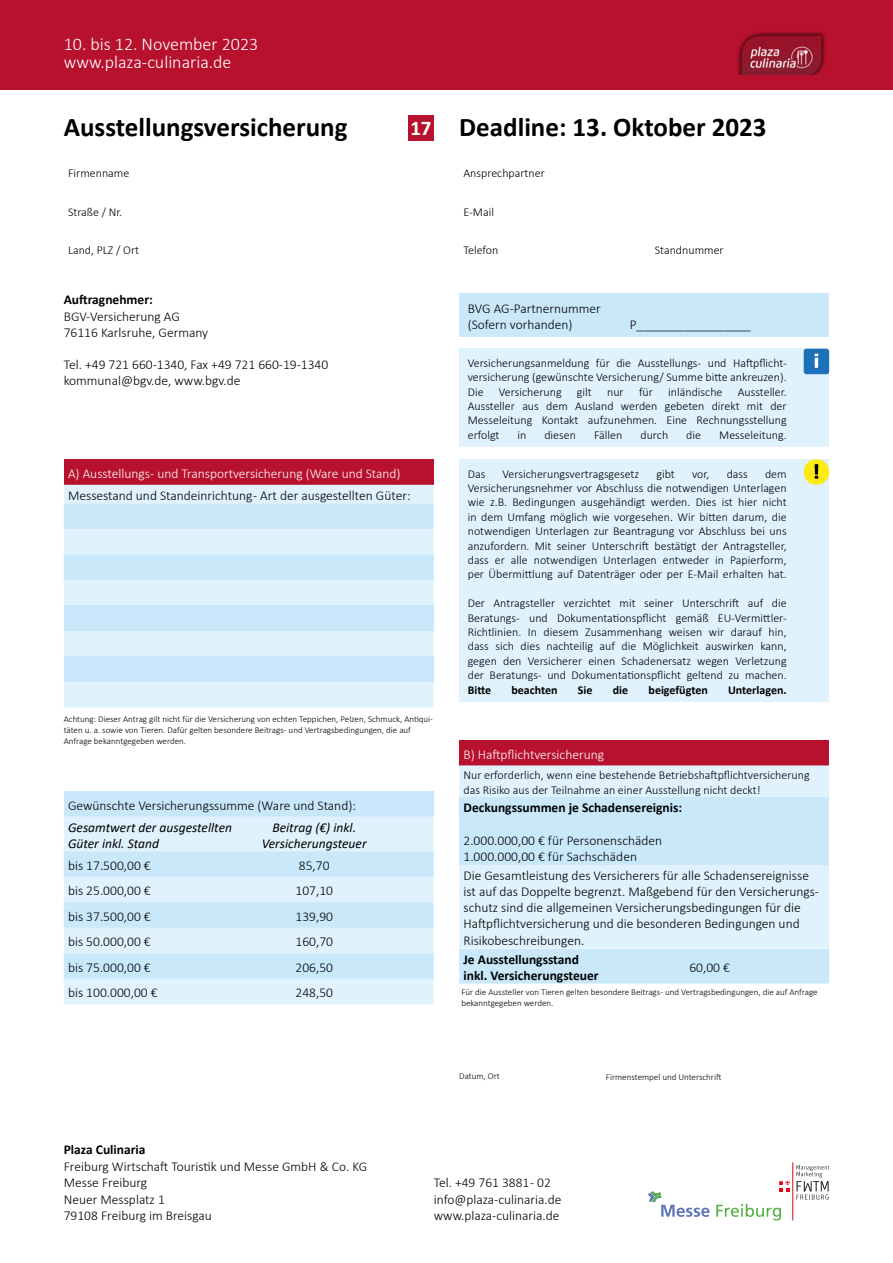
<style>
.page{position:relative;width:893px;height:1263px;background:#fff}
.page>*{position:absolute;margin:0;border:0;box-sizing:border-box;transform-origin:0 0}
.t1{font:700 27px "Calibri";color:#000}
.t2{font:700 21px "Calibri";color:#fff}
.t3{font:300 18px/18px "Calibri";color:#fff}
.t4{font:300 13.5px/16.2px "Calibri";color:#000}
.t5{font:700 13.5px/16.2px "Calibri";color:#000}
.t6{font:300 13.5px "Calibri";color:#fff}
.t7{font:italic 13.5px/16.2px "Calibri";color:#000}
.t8{font:300 12px/14.4px "Calibri";color:#000;text-align:justify}
.t9{font:700 12px "Calibri";color:#000}
.t10{font:300 9px/10.8px "Calibri";color:#000}
</style>
<div class="page">
<div style="left:0;top:0;width:893px;height:89px;background:#b7112d"></div>
<img style="left:737px;top:32px;width:89px;height:42px">
<svg style="left:716px;top:1204px;width:65px;height:16px"></svg>
<svg style="left:648px;top:1191px;width:62px;height:26px"></svg>
<svg style="left:779px;top:1181px;width:11px;height:10px"></svg>
<hr style="left:792px;top:1162px;width:1px;height:58px;background:#e30613">
<svg style="left:796px;top:1165px;width:33px;height:34px"></svg>
<div style="left:64px;top:459px;width:370px;height:26px;background:#b7112d"></div>
<div style="left:64px;top:485px;width:370px;height:222px;background:#dff2fd"></div>
<svg style="left:64px;top:503px;width:370px;height:77px;background:#d0ecfb"></svg>
<div style="left:64px;top:605px;width:370px;height:26px;background:#c9e7fa"></div>
<div style="left:64px;top:656px;width:370px;height:26px;background:#c9e7fa"></div>
<div style="left:459px;top:293px;width:370px;height:44px;background:#c9e9fb"></div>
<div style="left:408px;top:115px;width:26px;height:25px;background:#b7112d"></div>
<div style="left:64px;top:791px;width:370px;height:25px;background:#c9e7fa"></div>
<div style="left:64px;top:816px;width:370px;height:35px;background:#dff2fd"></div>
<svg style="left:64px;top:851px;width:370px;height:128px;background:#cfebfb"></svg>
<div style="left:64px;top:928px;width:370px;height:25px;background:#e0f2fc"></div>
<div style="left:64px;top:979px;width:370px;height:25px;background:#e0f2fc"></div>
<div style="left:459px;top:348px;width:370px;height:98px;background:#dff2fd"></div>
<div style="left:459px;top:949px;width:370px;height:34px;background:#c9e9fb"></div>
<div style="left:459px;top:740px;width:370px;height:25px;background:#b7112d"></div>
<div style="left:459px;top:765px;width:370px;height:183px;background:#dff2fd"></div>
<div style="left:459px;top:797px;width:370px;height:67px;background:#c9e9fb"></div>
<div style="left:459px;top:459px;width:370px;height:242px;background:#dff2fd"></div>
<div style="left:804px;top:349px;width:25px;height:25px;background:#1d71b8;border-radius:3px"></div>
<svg style="left:814px;top:354px;width:4px;height:14px"></svg>
<div style="left:804px;top:459px;width:25px;height:26px;background:#fcea10;border-radius:50%"></div>
<svg style="left:814px;top:464px;width:4px;height:15px"></svg>
<h3 class="t3" style="left:64px;top:35px;width:196px">10. bis 12. November 2023 www.plaza-culinaria.de</h3>
<h1 class="t1" style="left:64px;top:108px;width:285px">Ausstellungsversicherung</h1>
<h1 class="t1" style="left:459px;top:108px;width:309px">Deadline: 13. Oktober 2023</h1>
<h2 class="t2" style="left:410px;top:113px;width:23px">17</h2>
<p class="t8" style="left:68px;top:166px;width:63px">Firmenname</p>
<p class="t8" style="left:463px;top:166px;width:83px">Ansprechpartner</p>
<p class="t8" style="left:463px;top:204px;width:32px">E-Mail</p>
<p class="t8" style="left:68px;top:204px;width:56px">Straße / Nr.</p>
<p class="t8" style="left:68px;top:242px;width:73px">Land, PLZ / Ort</p>
<p class="t8" style="left:463px;top:242px;width:36px">Telefon</p>
<p class="t8" style="left:655px;top:242px;width:70px">Standnummer</p>
<p class="t5" style="left:64px;top:292px;width:91px">Auftragnehmer:</p>
<p class="t4" style="left:64px;top:308px;width:146px">BGV-Versicherung AG<br>76116 Karlsruhe, Germany</p>
<p class="t4" style="left:64px;top:356px;width:266px">Tel. +49 721 660-1340, Fax +49 721 660-19-1340 kommunal@bgv.de, www.bgv.de</p>
<p class="t6" style="left:68px;top:465px;width:334px">A) Ausstellungs- und Transportversicherung (Ware und Stand)</p>
<p class="t4" style="left:68px;top:487px;width:344px">Messestand und Standeinrichtung - Art der ausgestellten Güter:</p>
<p class="t10" style="left:64px;top:713px;width:371px">Achtung: Dieser Antrag gilt nicht für die Versicherung von echten Teppichen, Pelzen, Schmuck, Antiqui&shy;täten u. a. sowie von Tieren. Dafür gelten besondere Beitrags- und Vertragsbedingungen, die auf<br>Anfrage bekanntgegeben werden.</p>
<p class="t4" style="left:68px;top:797px;width:289px">Gewünschte Versicherungssumme (Ware und Stand):</p>
<p class="t7" style="left:68px;top:818px;width:166px">Gesamtwert der ausgestellten<br>Güter inkl. Stand</p>
<p class="t7" style="left:262px;top:818px;width:106px;text-align:center">Beitrag (€) inkl.<br>Versicherungsteuer</p>
<p class="t4" style="left:68px;top:857px;width:84px">bis 17.500,00 €</p>
<p class="t4" style="left:299px;top:857px;width:32px">85,70</p>
<p class="t4" style="left:68px;top:883px;width:84px">bis 25.000,00 €</p>
<p class="t4" style="left:295px;top:883px;width:39px">107,10</p>
<p class="t4" style="left:68px;top:908px;width:84px">bis 37.500,00 €</p>
<p class="t4" style="left:295px;top:908px;width:39px">139,90</p>
<p class="t4" style="left:68px;top:934px;width:84px">bis 50.000,00 €</p>
<p class="t4" style="left:295px;top:934px;width:39px">160,70</p>
<p class="t4" style="left:68px;top:959px;width:84px">bis 75.000,00 €</p>
<p class="t4" style="left:295px;top:959px;width:39px">206,50</p>
<p class="t4" style="left:68px;top:985px;width:91px">bis 100.000,00 €</p>
<p class="t4" style="left:295px;top:985px;width:39px">248,50</p>
<p class="t4" style="left:468px;top:300px;width:135px">BVG AG-Partnernummer (Sofern vorhanden)</p>
<p class="t4" style="left:630px;top:316px;width:123px">P_________________</p>
<p class="t8" style="left:468px;top:355px;width:320px">Versicherungsanmeldung für die Ausstellungs- und Haftpflicht&shy;versicherung (gewünschte Versicherung/ Summe bitte ankreuzen).<br>Die</p>
<p class="t8" style="left:499px;top:384px;width:64px">Versicherung</p>
<p class="t8" style="left:577px;top:384px;width:16px">gilt</p>
<p class="t8" style="left:607px;top:384px;width:18px">nur</p>
<p class="t8" style="left:639px;top:384px;width:15px">für</p>
<p class="t8" style="left:668px;top:384px;width:56px">inländische</p>
<p class="t8" style="left:468px;top:384px;width:320px;text-indent:270px">Aussteller.<br>Aussteller aus dem Ausland werden gebeten direkt mit der Messeleitung Kontakt aufzunehmen. Eine Rechnungsstellung erfolgt</p>
<p class="t8" style="left:517px;top:427px;width:10px">in</p>
<p class="t8" style="left:544px;top:427px;width:33px">diesen</p>
<p class="t8" style="left:594px;top:427px;width:30px">Fällen</p>
<p class="t8" style="left:640px;top:427px;width:29px">durch</p>
<p class="t8" style="left:686px;top:427px;width:16px">die</p>
<p class="t8" style="left:719px;top:427px;width:69px">Messeleitung.</p>
<p class="t8" style="left:468px;top:466px;width:19px">Das</p>
<p class="t8" style="left:502px;top:466px;width:138px">Versicherungsvertragsgesetz</p>
<p class="t8" style="left:656px;top:466px;width:20px">gibt</p>
<p class="t8" style="left:692px;top:466px;width:19px">vor,</p>
<p class="t8" style="left:727px;top:466px;width:23px">dass</p>
<p class="t8" style="left:468px;top:466px;width:320px;text-indent:297px">dem Versicherungsnehmer vor Abschluss die notwendigen Unterlagen wie z.B. Bedingungen ausgehändigt werden. Dies ist hier nicht in dem Umfang möglich wie vorgesehen. Wir bitten darum, die notwendigen Unterlagen zur Beantragung vor Abschluss bei uns anzufordern. Mit seiner Unterschrift bestätigt der Antragsteller, dass er alle notwendigen Unterlagen entweder in Papierform, per Übermittlung auf Datenträger oder per E-Mail erhalten hat.</p>
<p class="t8" style="left:468px;top:596px;width:320px">Der Antragsteller verzichtet mit seiner Unterschrift auf die Beratungs- und Dokumentationspflicht gemäß EU-Vermittler-Richtlinien. In diesem Zusammenhang weisen wir darauf hin, dass sich dies nachteilig auf die Möglichkeit auswirken kann, gegen den Versicherer einen Schadenersatz wegen Verletzung der Beratungs- und Dokumentationspflicht geltend zu machen.</p>
<p class="t9" style="left:468px;top:681px;width:25px">Bitte</p>
<p class="t9" style="left:511px;top:681px;width:48px">beachten</p>
<p class="t9" style="left:578px;top:681px;width:16px">Sie</p>
<p class="t9" style="left:613px;top:681px;width:17px">die</p>
<p class="t9" style="left:648px;top:681px;width:61px">beigefügten</p>
<p class="t9" style="left:728px;top:681px;width:60px">Unterlagen.</p>
<p class="t6" style="left:463px;top:746px;width:142px">B) Haftpflichtversicherung</p>
<p class="t8" style="left:463px;top:768px;width:348px">Nur erforderlich, wenn eine bestehende Betriebshaftpflichtversicherung das Risiko aus der Teilnahme an einer Ausstellung nicht deckt!</p>
<p class="t5" style="left:463px;top:800px;width:220px">Deckungssummen je Schadensereignis:</p>
<p class="t4" style="left:463px;top:832px;width:200px">2.000.000,00 € für Personenschäden<br>1.000.000,00 € für Sachschäden</p>
<p class="t4" style="left:463px;top:867px;width:357px">Die Gesamtleistung des Versicherers für alle Schadensereignisse ist auf das Doppelte begrenzt. Maßgebend für den Versicherungs&shy;schutz sind die allgemeinen Versicherungsbedingungen für die Haftpflichtversicherung und die besonderen Bedingungen und Risikobeschreibungen.</p>
<p class="t5" style="left:463px;top:951px;width:137px">Je Ausstellungsstand inkl. Versicherungsteuer</p>
<p class="t4" style="left:689px;top:959px;width:42px">60,00 €</p>
<p class="t10" style="left:461px;top:987px;width:358px">Für die Aussteller von Tieren gelten besondere Beitrags- und Vertragsbedingungen, die auf Anfrage bekanntgegeben werden.</p>
<p class="t10" style="left:459px;top:1071px;width:42px">Datum, Ort</p>
<p class="t10" style="left:606px;top:1072px;width:117px">Firmenstempel und Unterschrift</p>
<p class="t5" style="left:64px;top:1142px;width:83px">Plaza Culinaria</p>
<p class="t4" style="left:64px;top:1158px;width:305px">Freiburg Wirtschaft Touristik und Messe GmbH &amp; Co. KG<br>Messe Freiburg<br>Neuer Messplatz 1<br>79108 Freiburg im Breisgau</p>
<p class="t4" style="left:434px;top:1174px;width:129px">Tel. +49 761 3881 - 02 info@plaza-culinaria.de www.plaza-culinaria.de</p>
</div>
